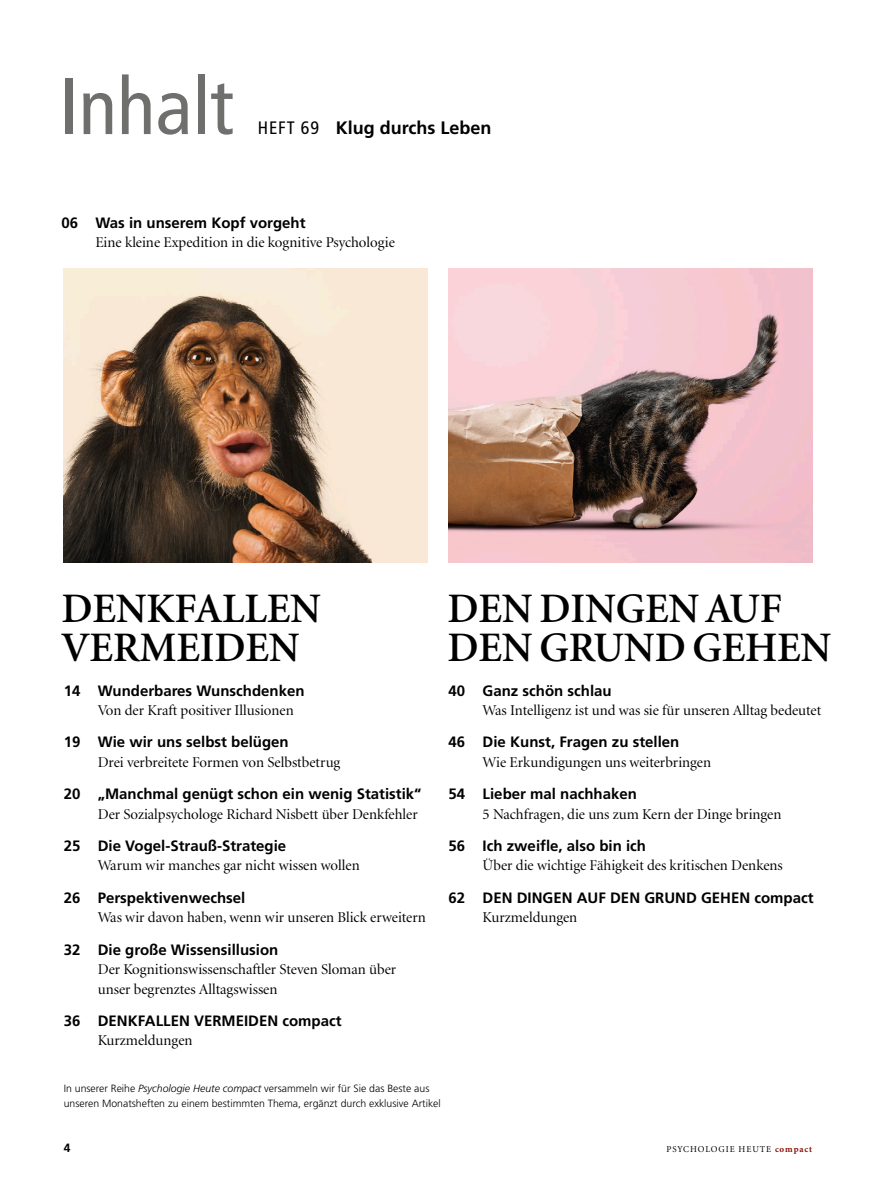
<style>
.page{position:relative;width:893px;height:1191px;background:#fff}
.page>*{position:absolute;margin:0;border:0;box-sizing:border-box;transform-origin:0 0}
.t1{font:condensed 79.5px "Frutiger";color:#6f6f6e}
.t2{font:600 42px/39px "Minion";letter-spacing:-.005em;color:#000}
.t3{font:700 18px "Frutiger";color:#000}
.t4{font:15px/19.5px "Minion Display";color:#000}
.t5{font:700 15px "Frutiger";color:#000}
.t6{font:700 12px "Frutiger";color:#000}
.t7{font:300 10.5px/15px "Frutiger";color:#000}
.t8{font:9px "Minion";letter-spacing:.1em;color:#000}
.s1{font-weight:400;font-stretch:condensed}
.s2{font-style:italic}
.s3{font-weight:700;color:#890c00}
</style>
<div class="page">
<img style="left:64px;top:268px;width:363px;height:294px">
<img style="left:449px;top:268px;width:363px;height:294px">
<h1 class="t1" style="left:60px;top:60px;width:175px">Inhalt</h1>
<p class="t3" style="left:258px;top:117px;width:235px"><span class="s1">HEFT 69</span> Klug durchs Leben</p>
<p class="t5" style="left:61px;top:214px;width:246px">06 Was in unserem Kopf vorgeht</p>
<p class="t4" style="left:95px;top:233px;width:301px">Eine kleine Expedition in die kognitive Psychologie</p>
<h2 class="t2" style="left:61px;top:590px;width:261px">DENKFALLEN<br>VERMEIDEN</h2>
<p class="t5" style="left:64px;top:681px;width:242px">14 Wunderbares Wunschdenken</p>
<p class="t4" style="left:98px;top:701px;width:197px">Von der Kraft positiver Illusionen</p>
<p class="t5" style="left:64px;top:733px;width:226px">19 Wie wir uns selbst belügen</p>
<p class="t4" style="left:98px;top:753px;width:244px">Drei verbreitete Formen von Selbstbetrug</p>
<p class="t5" style="left:64px;top:785px;width:359px">20 „Manchmal genügt schon ein wenig Statistik“</p>
<p class="t4" style="left:98px;top:805px;width:321px">Der Sozialpsychologe Richard Nisbett über Denkfehler</p>
<p class="t5" style="left:64px;top:837px;width:224px">25 Die Vogel-Strauß-Strategie</p>
<p class="t4" style="left:98px;top:856px;width:263px">Warum wir manches gar nicht wissen wollen</p>
<p class="t5" style="left:64px;top:888px;width:183px">26 Perspektivenwechsel</p>
<p class="t4" style="left:98px;top:908px;width:330px">Was wir davon haben, wenn wir unseren Blick erweitern</p>
<p class="t5" style="left:64px;top:940px;width:216px">32 Die große Wissensillusion</p>
<p class="t4" style="left:98px;top:960px;width:300px">Der Kognitionswissenschaftler Steven Sloman über unser begrenztes Alltagswissen</p>
<p class="t5" style="left:64px;top:1011px;width:279px">36 DENKFALLEN VERMEIDEN compact</p>
<p class="t4" style="left:98px;top:1031px;width:96px">Kurzmeldungen</p>
<h2 class="t2" style="left:448px;top:590px;width:385px">DEN DINGEN AUF<br>DEN GRUND GEHEN</h2>
<p class="t5" style="left:449px;top:681px;width:165px">40 Ganz schön schlau</p>
<p class="t4" style="left:483px;top:701px;width:340px">Was Intelligenz ist und was sie für unseren Alltag bedeutet</p>
<p class="t5" style="left:449px;top:733px;width:232px">46 Die Kunst, Fragen zu stellen</p>
<p class="t4" style="left:483px;top:753px;width:230px">Wie Erkundigungen uns weiterbringen</p>
<p class="t5" style="left:449px;top:785px;width:190px">54 Lieber mal nachhaken</p>
<p class="t4" style="left:483px;top:804px;width:300px">5 Nachfragen, die uns zum Kern der Dinge bringen</p>
<p class="t5" style="left:449px;top:837px;width:199px">56 Ich zweifle, also bin ich</p>
<p class="t4" style="left:483px;top:856px;width:302px">Über die wichtige Fähigkeit des kritischen Denkens</p>
<p class="t5" style="left:449px;top:888px;width:366px">62 DEN DINGEN AUF DEN GRUND GEHEN compact</p>
<p class="t4" style="left:483px;top:908px;width:96px">Kurzmeldungen</p>
<p class="t7" style="left:64px;top:1080px;width:379px">In unserer Reihe <span class="s2">Psychologie Heute compact</span> versammeln wir für Sie das Beste aus unseren Monatsheften zu einem bestimmten Thema, ergänzt durch exklusive Artikel</p>
<p class="t6" style="left:64px;top:1141px;width:8px">4</p>
<p class="t8" style="left:666px;top:1144px;width:147px">PSYCHOLOGIE HEUTE <span class="s3">compact</span></p>
</div>
